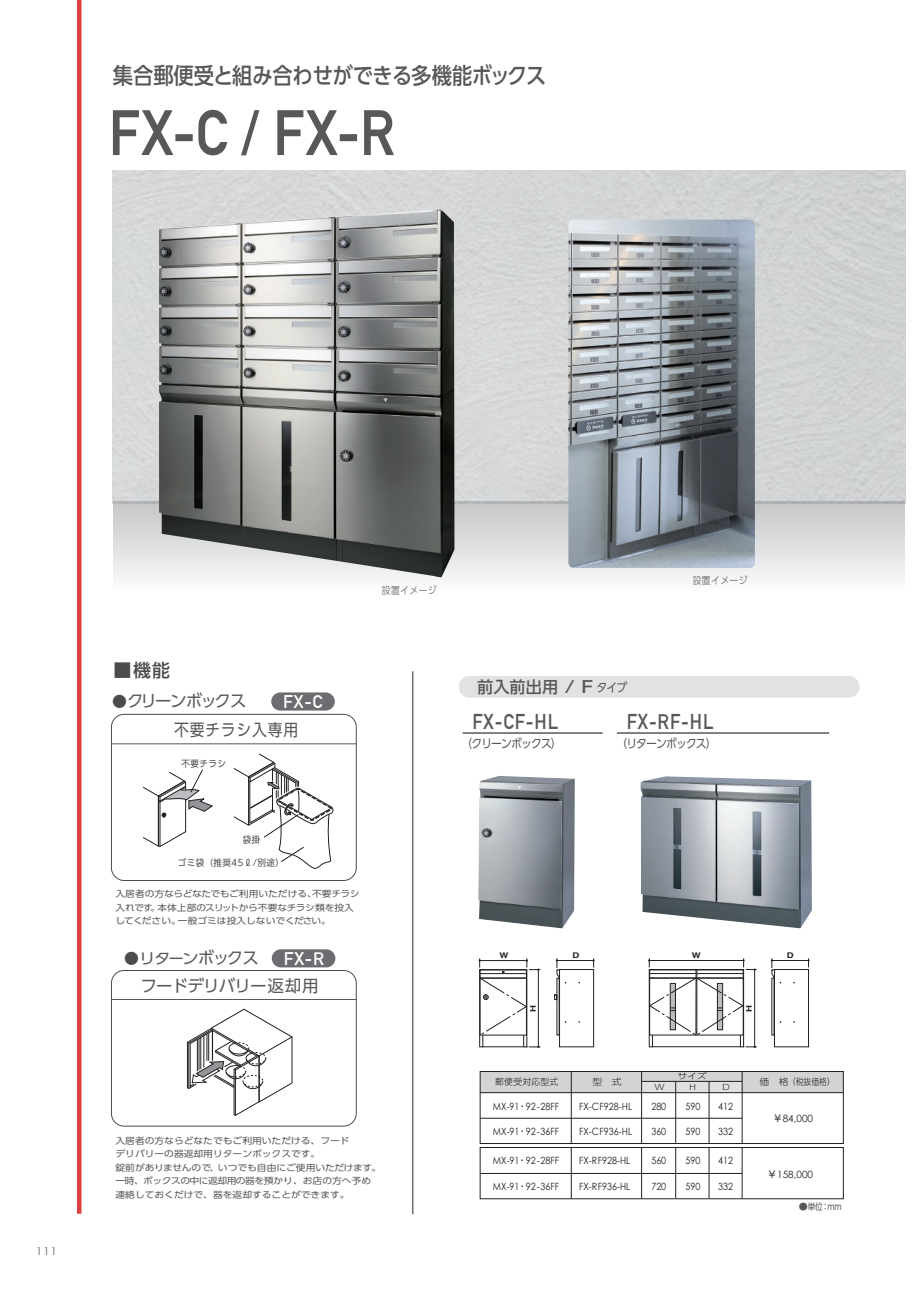
<style>
.page{position:relative;width:919px;height:1289px;background:#fff}
.page>*{position:absolute;margin:0;border:0;box-sizing:border-box;transform-origin:0 0}
.t1{font:63px "Alte DIN1451 Mittelschriftgepraegt";color:#57585a;scale:.9 1}
.t2{font:500 22.5px "UD Shin Go Pro";letter-spacing:-.01em;color:#57585a;scale:.9 1}
.t3{font:21px "Alte DIN1451 Mittelschrift";letter-spacing:.05em;color:#57585a;scale:.9 1}
.t4{font:18px "Alte DIN1451 Mittelschrift";color:#fff}
.t5{font:500 18px "UD Shin Go Pro";color:#4b4c4d}
.t6{font:16.5px "UD Shin Go Pro";letter-spacing:-.05em;color:#57585a}
.t7{font:16.5px "UD Shin Go Pro";letter-spacing:-.1em;color:#57585a}
.t8{font:16.5px "UD Shin Go Pro";letter-spacing:.05em;color:#57585a;scale:.9 1}
.t9{font:500 16.2px "UD Shin Go Pro";color:#57585a}
.t10{font:14.85px "UD Shin Go Pro";color:#57585a;scale:1.11 1}
.t11{font:12px "UD Shin Go Pro";letter-spacing:-.08em;color:#57585a;scale:.9 1}
.t12{font:10.8px "Century Gothic";color:#6c6d70;scale:1.11 1}
.t13{font:10.05px "Century Gothic";color:#231f20;scale:.9 1}
.t14{font:10.05px "Century Gothic";color:#231f20}
.t15{font:300 9.75px "UD Shin Go Pro";letter-spacing:.05em;color:#57585a;scale:.9 1}
.t16{font:9px "UD Shin Go Pro";letter-spacing:.05em;color:#4b4c4d;scale:.95 1}
.t17{font:9px "UD Shin Go Pro";color:#57585a}
.t18{font:300 8.85px "UD Shin Go Pro";letter-spacing:.025em;color:#231f20;scale:1.11 1}
.t19{font:300 8.85px "UD Shin Go Pro";letter-spacing:.025em;color:#231f20}
.t20{font:8.7px/13.5px "UD Shin Go Pro";color:#57585a;scale:1.11 1}
.t21{font:700 7.8px "Helvetica";color:#231f20;scale:1.22 1}
.t22{font:300 7.8px "UD Shin Go Pro";color:#231f20;scale:1.25 1}
.t23{font:300 7.8px "UD Shin Go Pro";color:#231f20;scale:1.12 1}
.s1{font-size:14.85px;color:#4b4c4d}
.s2{color:#4b4c4d}
.s3{font-size:16.5px}
.s4{font-weight:400;font-size:12px}
.s5{font-family:"Hira Kaku Pro W3"}
</style>
<div class="page">
<div style="left:113px;top:502px;width:791px;height:106px;background:linear-gradient(to bottom,#c5c6c9,#fff)"></div>
<img style="left:112px;top:171px;width:793px;height:332px">
<hr style="left:412px;top:671px;width:1px;height:542px;background:#6c6d70">
<div style="left:480px;top:1071px;width:363px;height:21px;background:#d3d3d4"></div>
<svg style="left:642px;top:1082px;width:99px;height:59px"></svg>
<hr style="left:77px;top:0;width:4px;height:1213px;background:#db3f3f">
<img style="left:478px;top:776px;width:96px;height:152px">
<img style="left:640px;top:776px;width:171px;height:152px">
<img style="left:159px;top:209px;width:295px;height:368px">
<img style="left:568px;top:219px;width:186px;height:349px">
<div style="left:111px;top:714px;width:245px;height:166px;border:1px solid #4b4c4d;border-radius:13px"></div>
<div style="left:111px;top:970px;width:245px;height:156px;border:1px solid #4b4c4d;border-radius:13px"></div>
<svg style="left:187px;top:1008px;width:105px;height:107px"></svg>
<svg style="left:233px;top:753px;width:100px;height:116px"></svg>
<hr style="left:771px;top:960px;width:37px;height:1px;background:#231f20">
<hr style="left:557px;top:960px;width:36px;height:1px;background:#231f20">
<div style="left:559px;top:969px;width:35px;height:78px;border:1px solid #231f20"></div>
<hr style="left:462px;top:732px;width:140px;height:1px;background:#57585a">
<hr style="left:617px;top:732px;width:212px;height:1px;background:#57585a">
<div style="left:459px;top:676px;width:400px;height:21px;background:#e1e2e3;border-radius:11px"></div>
<div style="left:271px;top:692px;width:64px;height:18px;background:#6c6d70;border-radius:9px"></div>
<div style="left:272px;top:949px;width:63px;height:18px;background:#6c6d70;border-radius:9px"></div>
<hr style="left:111px;top:743px;width:245px;height:1px;background:#57585a">
<hr style="left:112px;top:999px;width:244px;height:1px;background:#57585a">
<svg style="left:770px;top:958px;width:11px;height:77px"></svg>
<svg style="left:648px;top:958px;width:108px;height:89px"></svg>
<svg style="left:143px;top:769px;width:70px;height:78px"></svg>
<svg style="left:478px;top:958px;width:62px;height:89px"></svg>
<svg style="left:554px;top:958px;width:12px;height:77px"></svg>
<div style="left:479px;top:1071px;width:364px;height:72px;border:1px solid #231f20"></div>
<hr style="left:741px;top:1071px;width:1px;height:72px;background:#231f20">
<hr style="left:675px;top:1081px;width:1px;height:61px;background:#231f20">
<hr style="left:641px;top:1071px;width:1px;height:72px;background:#231f20">
<hr style="left:708px;top:1081px;width:1px;height:61px;background:#231f20">
<hr style="left:571px;top:1071px;width:1px;height:72px;background:#231f20">
<hr style="left:480px;top:1092px;width:362px;height:1px;background:#231f20">
<hr style="left:480px;top:1117px;width:262px;height:1px;background:#231f20">
<hr style="left:641px;top:1081px;width:101px;height:1px;background:#231f20">
<div style="left:479px;top:1147px;width:364px;height:52px;border:1px solid #231f20"></div>
<hr style="left:741px;top:1147px;width:1px;height:51px;background:#231f20">
<hr style="left:675px;top:1147px;width:1px;height:50px;background:#231f20">
<hr style="left:641px;top:1147px;width:1px;height:51px;background:#231f20">
<hr style="left:708px;top:1147px;width:1px;height:50px;background:#231f20">
<hr style="left:571px;top:1147px;width:1px;height:51px;background:#231f20">
<hr style="left:480px;top:1173px;width:262px;height:1px;background:#231f20">
<h2 class="t2" style="left:113px;top:57px;width:483px">集合郵便受と組み合わせができる多機能ボックス</h2>
<h1 class="t1" style="left:109px;top:95px;width:319px">FX-C / FX-R</h1>
<p class="t12" style="left:36px;top:1244px;width:21px">111</p>
<h3 class="t5" style="left:113px;top:655px;width:58px">■機能</h3>
<h3 class="t7" style="left:112px;top:687px;width:136px"><span class="s1">●</span>クリーンボックス</h3>
<h3 class="t4" style="left:283px;top:690px;width:41px">FX-C</h3>
<h3 class="t8" style="left:174px;top:716px;width:139px">不要チラシ入専用</h3>
<p class="t16" style="left:181px;top:756px;width:48px">不要チラシ</p>
<p class="t15" style="left:382px;top:582px;width:62px">設置イメージ</p>
<p class="t16" style="left:243px;top:832px;width:20px">袋掛</p>
<p class="t16" style="left:178px;top:855px;width:113px">ゴミ袋（推奨45ℓ/別途）</p>
<p class="t20" style="left:115px;top:887px;width:221px">入居者の方ならどなたでもご利用いただける、不要チラシ入れです。本体上部のスリットから不要なチラシ類を投入してください。一般ゴミは投入しないでください。</p>
<h3 class="t10" style="left:124px;top:946px;width:123px"><span class="s2">●</span>リターン<span class="s3">ボックス</span></h3>
<h3 class="t4" style="left:284px;top:947px;width:42px">FX-R</h3>
<h3 class="t6" style="left:140px;top:972px;width:180px">フードデリバリー返却用</h3>
<p class="t20" style="left:115px;top:1133px;width:241px">入居者の方ならどなたでもご利用いただける、フード<br>デリバリーの器返却用リターンボックスです。<br>錠前がありませんので、いつでも自由にご使用いただけます。一時、ボックスの中に返却用の器を預かり、お店の方へ予め連絡しておくだけで、器を返却することができます。</p>
<h3 class="t9" style="left:477px;top:673px;width:151px">前入前出用 / F <span class="s4">タイプ</span></h3>
<p class="t15" style="left:692px;top:572px;width:62px">設置イメージ</p>
<h3 class="t3" style="left:472px;top:709px;width:97px">FX-CF-HL</h3>
<h3 class="t3" style="left:626px;top:709px;width:98px">FX-RF-HL</h3>
<h3 class="t11" style="left:461px;top:734px;width:113px">（クリーンボックス）</h3>
<h3 class="t11" style="left:616px;top:734px;width:113px">（リターンボックス）</h3>
<p class="t21" style="left:499px;top:950px;width:9px">W</p>
<p class="t21" style="left:572px;top:950px;width:7px">D</p>
<p class="t21" style="left:786px;top:950px;width:7px">D</p>
<p class="t21" style="left:691px;top:950px;width:9px">W</p>
<p class="t21" style="left:528px;top:1011px;width:7px;rotate:-90deg">H</p>
<p class="t21" style="left:744px;top:1011px;width:7px;rotate:-90deg">H</p>
<p class="t19" style="left:495px;top:1074px;width:64px">郵便受対応型式</p>
<p class="t13" style="left:493px;top:1099px;width:75px">MX-91<span class="s5">・</span>92-28FF</p>
<p class="t13" style="left:493px;top:1125px;width:75px">MX-91<span class="s5">・</span>92-36FF</p>
<p class="t18" style="left:592px;top:1074px;width:28px">型 式</p>
<p class="t13" style="left:579px;top:1099px;width:60px">FX-CF928-HL</p>
<p class="t13" style="left:579px;top:1125px;width:60px">FX-CF936-HL</p>
<p class="t22" style="left:677px;top:1069px;width:25px">サイズ</p>
<p class="t23" style="left:654px;top:1080px;width:11px">W</p>
<p class="t23" style="left:689px;top:1080px;width:7px">H</p>
<p class="t23" style="left:722px;top:1080px;width:8px">D</p>
<p class="t13" style="left:651px;top:1099px;width:18px">280</p>
<p class="t13" style="left:685px;top:1099px;width:18px">590</p>
<p class="t13" style="left:718px;top:1099px;width:18px">412</p>
<p class="t13" style="left:651px;top:1125px;width:18px">360</p>
<p class="t13" style="left:685px;top:1125px;width:18px">590</p>
<p class="t13" style="left:718px;top:1125px;width:18px">332</p>
<p class="t18" style="left:759px;top:1074px;width:70px">価　格（税抜価格）</p>
<p class="t14" style="left:772px;top:1112px;width:42px"><span class="s5">￥</span>84,000</p>
<p class="t13" style="left:493px;top:1154px;width:75px">MX-91<span class="s5">・</span>92-28FF</p>
<p class="t13" style="left:493px;top:1179px;width:75px">MX-91<span class="s5">・</span>92-36FF</p>
<p class="t13" style="left:579px;top:1154px;width:58px">FX-RF928-HL</p>
<p class="t13" style="left:579px;top:1179px;width:58px">FX-RF936-HL</p>
<p class="t13" style="left:651px;top:1154px;width:18px">560</p>
<p class="t13" style="left:685px;top:1154px;width:18px">590</p>
<p class="t13" style="left:718px;top:1154px;width:18px">412</p>
<p class="t13" style="left:651px;top:1179px;width:18px">720</p>
<p class="t13" style="left:685px;top:1179px;width:18px">590</p>
<p class="t13" style="left:718px;top:1179px;width:18px">332</p>
<p class="t14" style="left:767px;top:1168px;width:47px"><span class="s5">￥</span>158,000</p>
<p class="t17" style="left:798px;top:1198px;width:44px">●単位：mm</p>
</div>
